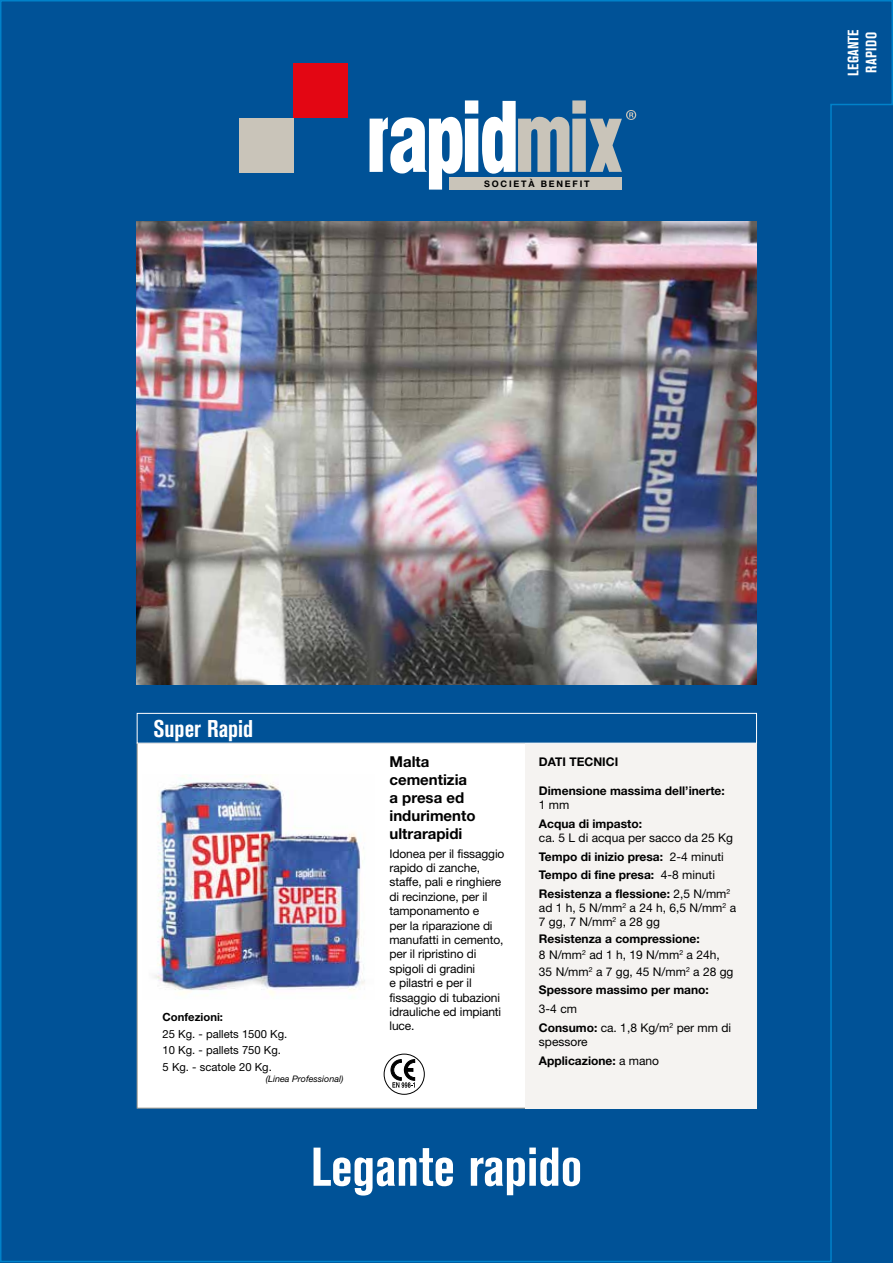
<style>
.page{position:relative;width:893px;height:1263px;background:#fff}
.page>*{position:absolute;margin:0;border:0;box-sizing:border-box;transform-origin:0 0}
.t1{font:700 condensed 54px "Akzidenz Grotesk BE";color:#fff}
.t2{font:700 condensed 24px "Akzidenz Grotesk BE";color:#fff}
.t3{font:700 15px/18px "Helvetica Neue";color:#000}
.t4{font:700 condensed 15px/18px "Akzidenz Grotesk BE";letter-spacing:.02em;color:#fff}
.t5{font:12px/14.4px "Helvetica Neue";letter-spacing:-.01em;color:#000}
.t6{font:700 12px/18.6px "Helvetica Neue";color:#000}
.t7{font:11.25px/16.2px "Helvetica Neue";color:#000}
.t8{font:700 11.25px "Helvetica Neue";color:#000}
.t9{font:italic 9px "Helvetica Neue";color:#000}
.t10{font:700 9px "Helvetica Neue";letter-spacing:.2em;color:#000}
.s1{font-weight:400}
.s2{font-weight:700}
</style>
<div class="page">
<img style="left:0;top:0;width:893px;height:1263px">
<p class="t10" style="left:484px;top:178px;width:107px">SOCIETÀ BENEFIT</p>
<p class="t4" style="left:844px;top:76px;width:48px;rotate:-90deg">LEGANTE<br>RAPIDO</p>
<h2 class="t2" style="left:154px;top:715px;width:101px">Super Rapid</h2>
<p class="t8" style="left:163px;top:1009px;width:62px">Confezioni:</p>
<p class="t7" style="left:163px;top:1026px;width:126px">25 Kg. - pallets 1500 Kg.<br>10 Kg. - pallets 750 Kg.<br>5 Kg. - scatole 20 Kg.</p>
<p class="t9" style="left:266px;top:1073px;width:79px">(Linea Professional)</p>
<p class="t3" style="left:389px;top:752px;width:88px">Malta cementizia a presa ed indurimento ultrarapidi</p>
<p class="t5" style="left:389px;top:846px;width:116px">Idonea per il fissaggio rapido di zanche, staffe, pali e ringhiere di recinzione, per il tamponamento e<br>per la riparazione di manufatti in cemento, per il ripristino di spigoli di gradini<br>e pilastri e per il fissaggio di tubazioni idrauliche ed impianti luce.</p>
<p class="t6" style="left:539px;top:752px;width:81px">DATI TECNICI</p>
<p class="t6" style="left:539px;top:781px;width:187px">Dimensione massima dell’inerte:</p>
<p class="t5" style="left:539px;top:797px;width:32px">1 mm</p>
<p class="t6" style="left:539px;top:814px;width:105px">Acqua di impasto:</p>
<p class="t6" style="left:539px;top:828px;width:196px"><span class="s1">ca. 5 L di acqua per sacco da 25 Kg<br></span>Tempo di inizio presa: <span class="s1">2-4 minuti<br></span>Tempo di fine presa: <span class="s1">4-8 minuti<br></span>Resistenza a flessione: <span class="s1">2,5 N/mm</span><sup>2</sup></p>
<p class="t5" style="left:539px;top:900px;width:199px">ad 1 h, 5 N/mm<sup>2</sup> a 24 h, 6,5 N/mm<sup>2</sup> a<br>7 gg, 7 N/mm<sup>2</sup> a 28 gg</p>
<p class="t5" style="left:539px;top:930px;width:196px;line-height:16.5px"><span class="s2">Resistenza a compressione:<br></span>8 N/mm<sup>2</sup> ad 1 h, 19 N/mm<sup>2</sup> a 24h,<br>35 N/mm<sup>2</sup> a 7 gg, 45 N/mm<sup>2</sup> a 28 gg</p>
<p class="t6" style="left:539px;top:980px;width:171px">Spessore massimo per mano:</p>
<p class="t5" style="left:539px;top:999px;width:194px;line-height:18.6px">3-4 cm<br><span class="s2">Consumo:</span> ca. 1,8 Kg/m<sup>2</sup> per mm di</p>
<p class="t5" style="left:539px;top:1032px;width:122px;line-height:18.6px">spessore<br><span class="s2">Applicazione:</span> a mano</p>
<h1 class="t1" style="left:311px;top:1136px;width:273px">Legante rapido</h1>
</div>
